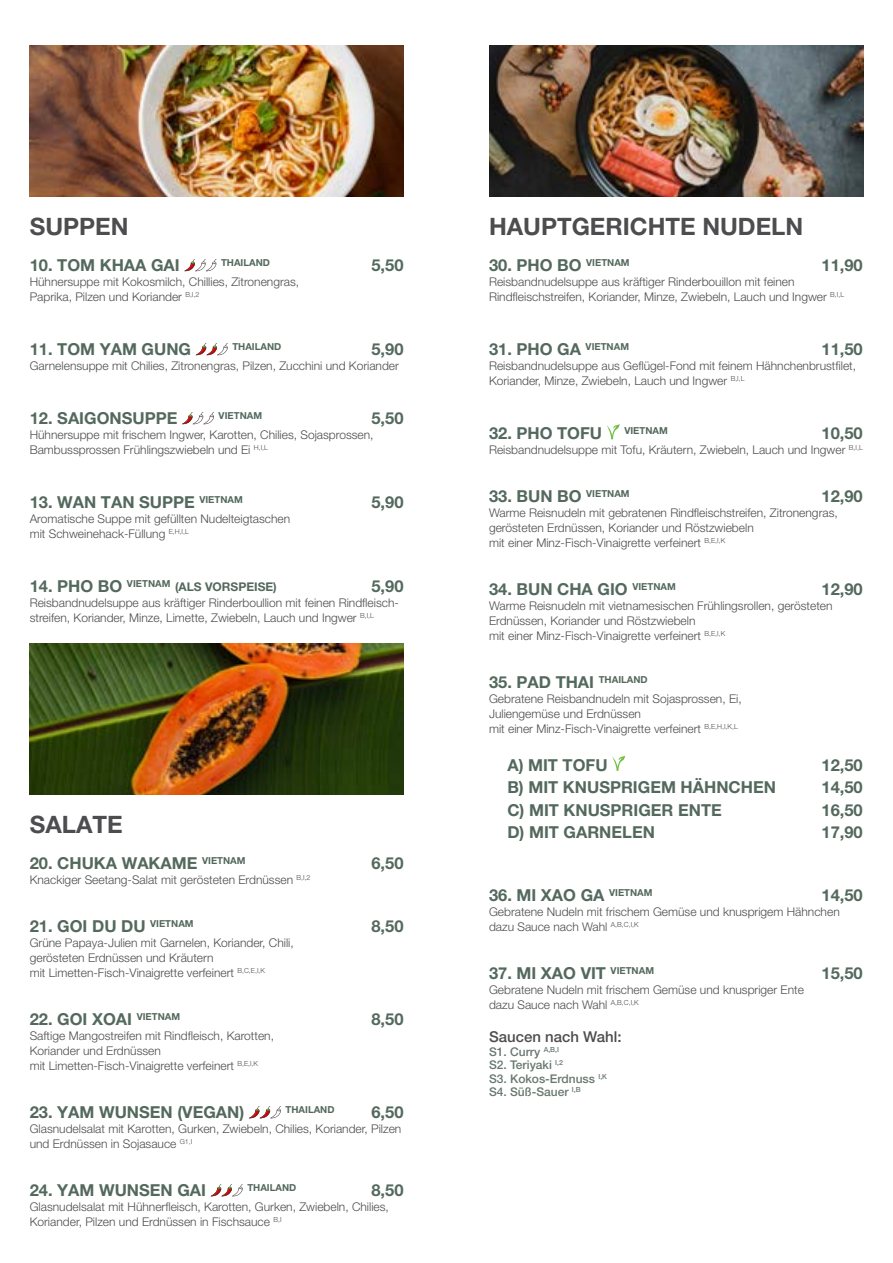
<style>
.page{position:relative;width:893px;height:1263px;background:#fff}
.page>*{position:absolute;margin:0;border:0;box-sizing:border-box;transform-origin:0 0}
.t1{font:700 24px "Helvetica Neue LT Pro";color:#4d4d4f}
.t2{font:700 16.5px "Helvetica Neue LT Pro";color:#54695d}
.t3{font:500 15px "Helvetica Neue LT Pro";color:#4d4d4f}
.t4{font:300 12px/15px "Helvetica Neue LT Pro";color:#4d4d4f}
.t5{font:500 12px/13.5px "Helvetica Neue LT Pro";color:#68796f}
.t6{font:700 12px "Helvetica Neue LT Pro";color:#54695d}
.t7{font:700 9.6px "Helvetica Neue LT Pro";color:#54695d}
.s1{font-size:16.5px}
</style>
<div class="page">
<svg style="left:184px;top:259px;width:32px;height:12px"></svg>
<svg style="left:196px;top:343px;width:32px;height:12px"></svg>
<svg style="left:182px;top:412px;width:32px;height:12px"></svg>
<svg style="left:249px;top:1106px;width:32px;height:12px"></svg>
<svg style="left:211px;top:1184px;width:32px;height:12px"></svg>
<img style="left:30px;top:45px;width:374px;height:152px">
<img style="left:30px;top:644px;width:374px;height:151px">
<svg style="left:607px;top:424px;width:13px;height:15px"></svg>
<svg style="left:612px;top:756px;width:13px;height:15px"></svg>
<img style="left:489px;top:45px;width:374px;height:152px">
<h1 class="t1" style="left:30px;top:212px;width:100px">SUPPEN</h1>
<h2 class="t2" style="left:30px;top:255px;width:152px">10. TOM KHAA GAI</h2>
<p class="t7" style="left:221px;top:256px;width:50px">THAILAND</p>
<h2 class="t2" style="left:371px;top:255px;width:34px">5,50</h2>
<p class="t4" style="left:30px;top:274px;width:271px">Hühnersuppe mit Kokosmilch, Chillies, Zitronengras,<br>Paprika, Pilzen und Koriander <sup>B,I,2</sup></p>
<h2 class="t2" style="left:30px;top:339px;width:163px">11. TOM YAM GUNG</h2>
<p class="t7" style="left:232px;top:340px;width:50px">THAILAND</p>
<h2 class="t2" style="left:371px;top:339px;width:34px">5,90</h2>
<p class="t4" style="left:30px;top:358px;width:371px">Garnelensuppe mit Chilies, Zitronengras, Pilzen, Zucchini und Koriander</p>
<h2 class="t2" style="left:30px;top:408px;width:149px">12. SAIGONSUPPE</h2>
<p class="t7" style="left:219px;top:409px;width:45px">VIETNAM</p>
<h2 class="t2" style="left:371px;top:408px;width:34px">5,50</h2>
<p class="t4" style="left:30px;top:427px;width:345px">Hühnersuppe mit frischem Ingwer, Karotten, Chilies, Sojasprossen,<br>Bambussprossen Frühlingszwiebeln und Ei <sup>H,I,L</sup></p>
<h2 class="t2" style="left:30px;top:492px;width:215px">13. WAN TAN SUPPE <sup>VIETNAM</sup></h2>
<h2 class="t2" style="left:371px;top:492px;width:34px">5,90</h2>
<p class="t4" style="left:30px;top:511px;width:262px">Aromatische Suppe mit gefüllten Nudelteigtaschen mit Schweinehack-Füllung <sup>E,H,I,L</sup></p>
<p class="t6" style="left:30px;top:579px;width:249px"><span class="s1">14. PHO BO</span> <sup>VIETNAM</sup> (ALS VORSPEISE)</p>
<h2 class="t2" style="left:371px;top:576px;width:34px">5,90</h2>
<p class="t4" style="left:30px;top:595px;width:371px">Reisbandnudelsuppe aus kräftiger Rinderboullion mit feinen Rindfleisch&shy;streifen, Koriander, Minze, Limette, Zwiebeln, Lauch und Ingwer <sup>B,I,L</sup></p>
<h1 class="t1" style="left:30px;top:810px;width:94px">SALATE</h1>
<h2 class="t2" style="left:30px;top:853px;width:217px">20. CHUKA WAKAME <sup>VIETNAM</sup></h2>
<h2 class="t2" style="left:371px;top:853px;width:34px">6,50</h2>
<p class="t4" style="left:30px;top:872px;width:282px">Knackiger Seetang-Salat mit gerösteten Erdnüssen <sup>B,I,2</sup></p>
<h2 class="t2" style="left:30px;top:916px;width:165px">21. GOI DU DU <sup>VIETNAM</sup></h2>
<h2 class="t2" style="left:371px;top:916px;width:34px">8,50</h2>
<p class="t4" style="left:30px;top:935px;width:266px">Grüne Papaya-Julien mit Garnelen, Koriander, Chili, gerösteten Erdnüssen und Kräutern<br>mit Limetten-Fisch-Vinaigrette verfeinert <sup>B,C,E,I,K</sup></p>
<h2 class="t2" style="left:30px;top:1009px;width:152px">22. GOI XOAI <sup>VIETNAM</sup></h2>
<h2 class="t2" style="left:371px;top:1009px;width:34px">8,50</h2>
<p class="t4" style="left:30px;top:1028px;width:246px">Saftige Mangostreifen mit Rindfleisch, Karotten,<br>Koriander und Erdnüssen<br>mit Limetten-Fisch-Vinaigrette verfeinert <sup>B,E,I,K</sup></p>
<h2 class="t2" style="left:30px;top:1102px;width:216px">23. YAM WUNSEN (VEGAN)</h2>
<p class="t7" style="left:286px;top:1103px;width:50px">THAILAND</p>
<h2 class="t2" style="left:371px;top:1102px;width:34px">6,50</h2>
<p class="t4" style="left:30px;top:1121px;width:373px">Glasnudelsalat mit Karotten, Gurken, Zwiebeln, Chilies, Koriander, Pilzen und Erdnüssen in Sojasauce <sup>G1,I</sup></p>
<h2 class="t2" style="left:30px;top:1180px;width:178px">24. YAM WUNSEN GAI</h2>
<p class="t7" style="left:247px;top:1181px;width:50px">THAILAND</p>
<h2 class="t2" style="left:371px;top:1180px;width:34px">8,50</h2>
<p class="t4" style="left:30px;top:1199px;width:361px">Glasnudelsalat mit Hühnerfleisch, Karotten, Gurken, Zwiebeln, Chilies,<br>Koriander, Pilzen und Erdnüssen in Fischsauce <sup>B,I</sup></p>
<h1 class="t1" style="left:489px;top:212px;width:316px">HAUPTGERICHTE NUDELN</h1>
<h2 class="t2" style="left:489px;top:255px;width:142px">30. PHO BO <sup>VIETNAM</sup></h2>
<h2 class="t2" style="left:821px;top:255px;width:43px">11,90</h2>
<p class="t4" style="left:489px;top:274px;width:357px">Reisbandnudelsuppe aus kräftiger Rinderbouillon mit feinen<br>Rindfleischstreifen, Koriander, Minze, Zwiebeln, Lauch und Ingwer <sup>B,I,L</sup></p>
<h2 class="t2" style="left:489px;top:339px;width:142px">31. PHO GA <sup>VIETNAM</sup></h2>
<h2 class="t2" style="left:821px;top:339px;width:43px">11,50</h2>
<p class="t4" style="left:489px;top:358px;width:369px">Reisbandnudelsuppe aus Geflügel-Fond mit feinem Hähnchenbrustfilet,<br>Koriander, Minze, Zwiebeln, Lauch und Ingwer <sup>B,I,L</sup></p>
<h2 class="t2" style="left:489px;top:423px;width:115px">32. PHO TOFU</h2>
<p class="t7" style="left:624px;top:424px;width:45px">VIETNAM</p>
<h2 class="t2" style="left:821px;top:423px;width:43px">10,50</h2>
<p class="t4" style="left:489px;top:442px;width:375px">Reisbandnudelsuppe mit Tofu, Kräutern, Zwiebeln, Lauch und Ingwer <sup>B,I,L</sup></p>
<h2 class="t2" style="left:489px;top:486px;width:142px">33. BUN BO <sup>VIETNAM</sup></h2>
<h2 class="t2" style="left:821px;top:486px;width:43px">12,90</h2>
<p class="t4" style="left:489px;top:505px;width:350px">Warme Reisnudeln mit gebratenen Rindfleischstreifen, Zitronengras, gerösteten Erdnüssen, Koriander und Röstzwiebeln<br>mit einer Minz-Fisch-Vinaigrette verfeinert <sup>B,E,I,K</sup></p>
<h2 class="t2" style="left:489px;top:579px;width:188px">34. BUN CHA GIO <sup>VIETNAM</sup></h2>
<h2 class="t2" style="left:821px;top:579px;width:43px">12,90</h2>
<p class="t4" style="left:489px;top:598px;width:345px">Warme Reisnudeln mit vietnamesischen Frühlingsrollen, gerösteten<br>Erdnüssen, Koriander und Röstzwiebeln<br>mit einer Minz-Fisch-Vinaigrette verfeinert <sup>B,E,I,K</sup></p>
<h2 class="t2" style="left:489px;top:672px;width:160px">35. PAD THAI <sup>THAILAND</sup></h2>
<p class="t4" style="left:489px;top:691px;width:254px">Gebratene Reisbandnudeln mit Sojasprossen, Ei,<br>Juliengemüse und Erdnüssen<br>mit einer Minz-Fisch-Vinaigrette verfeinert <sup>B,E,H,I,K,L</sup></p>
<h2 class="t2" style="left:507px;top:755px;width:102px">A) MIT TOFU</h2>
<h2 class="t2" style="left:821px;top:755px;width:43px">12,50</h2>
<h2 class="t2" style="left:507px;top:777px;width:270px">B) MIT KNUSPRIGEM HÄHNCHEN</h2>
<h2 class="t2" style="left:821px;top:777px;width:43px">14,50</h2>
<h2 class="t2" style="left:507px;top:800px;width:216px">C) MIT KNUSPRIGER ENTE</h2>
<h2 class="t2" style="left:821px;top:800px;width:43px">16,50</h2>
<h2 class="t2" style="left:507px;top:822px;width:149px">D) MIT GARNELEN</h2>
<h2 class="t2" style="left:821px;top:822px;width:43px">17,90</h2>
<h2 class="t2" style="left:489px;top:885px;width:165px">36. MI XAO GA <sup>VIETNAM</sup></h2>
<h2 class="t2" style="left:821px;top:885px;width:43px">14,50</h2>
<p class="t4" style="left:489px;top:904px;width:352px">Gebratene Nudeln mit frischem Gemüse und knusprigem Hähnchen dazu Sauce nach Wahl <sup>A,B,C,I,K</sup></p>
<h2 class="t2" style="left:489px;top:963px;width:167px">37. MI XAO VIT <sup>VIETNAM</sup></h2>
<h2 class="t2" style="left:821px;top:963px;width:43px">15,50</h2>
<p class="t4" style="left:489px;top:982px;width:316px">Gebratene Nudeln mit frischem Gemüse und knuspriger Ente dazu Sauce nach Wahl <sup>A,B,C,I,K</sup></p>
<p class="t3" style="left:489px;top:1028px;width:134px">Saucen nach Wahl:</p>
<p class="t5" style="left:489px;top:1045px;width:120px">S1. Curry <sup>A,B,I<br></sup>S2. Teriyaki <sup>I,2<br></sup>S3. Kokos-Erdnuss <sup>I,K<br></sup>S4. Süß-Sauer <sup>I,B</sup></p>
</div>
